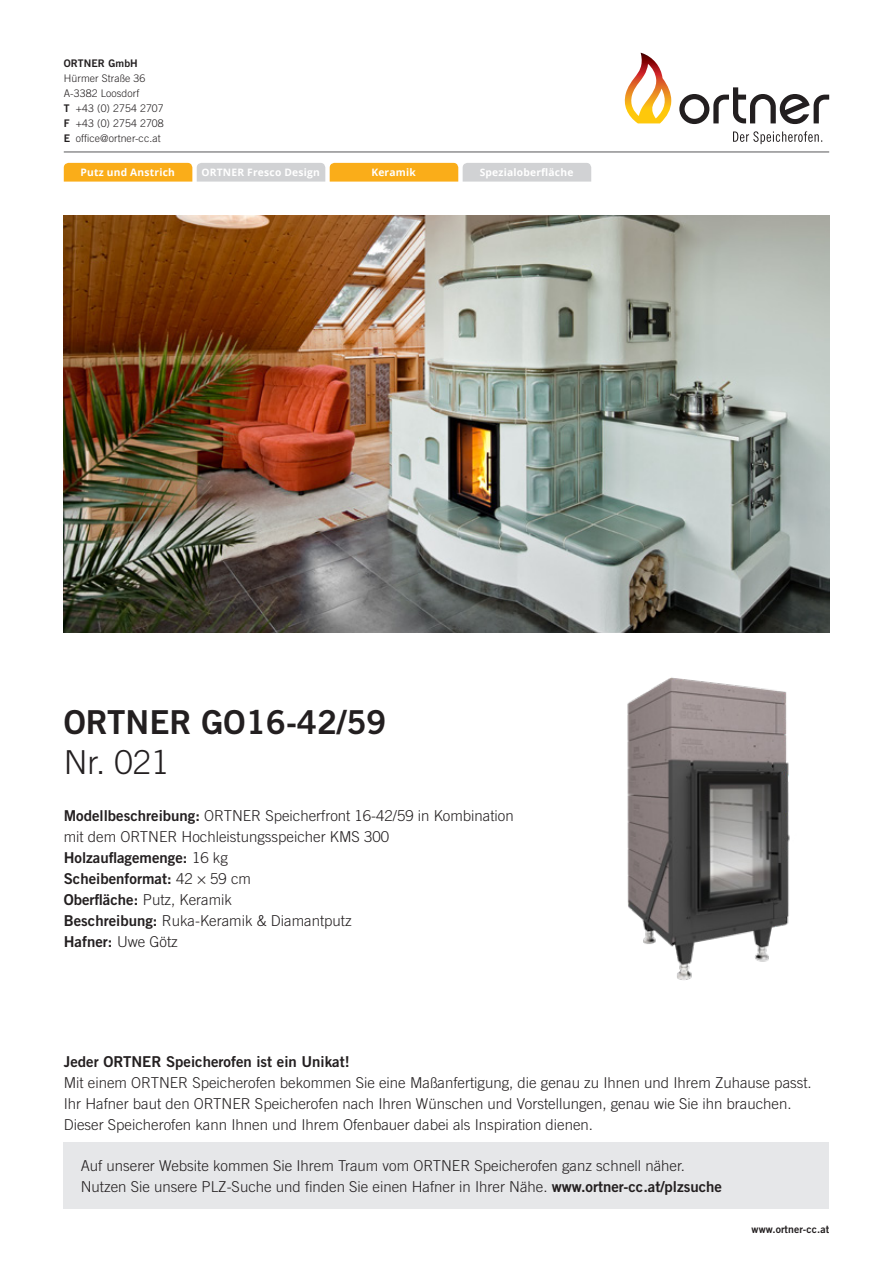
<style>
.page{position:relative;width:893px;height:1263px;background:#fff}
.page>*{position:absolute;margin:0;border:0;box-sizing:border-box;transform-origin:0 0}
.t1{font:33px "Trade Gothic Bold Two";color:#231f20}
.t2{font:300 33px "Trade Gothic";color:#231f20}
.t3{font:300 15px/21px "Trade Gothic";color:#231f20}
.t4{font:15px/21px "Trade Gothic Bold Two";color:#231f20}
.t5{font:300 10.5px/15px "Trade Gothic";letter-spacing:.01em;color:#231f20}
.t6{font:10.5px "Trade Gothic Bold Two";letter-spacing:.01em;color:#231f20}
.t7{font:700 10.2px "Open Sans";letter-spacing:.02em;color:#fff}
.s1{font-family:"Trade Gothic Bold Two";font-weight:400}
.s2{font-family:"Trade Gothic";font-weight:300}
</style>
<div class="page">
<svg style="left:733px;top:131px;width:89px;height:13px"></svg>
<svg style="left:679px;top:87px;width:150px;height:37px"></svg>
<svg style="left:624px;top:53px;width:47px;height:70px"></svg>
<hr style="left:64px;top:152px;width:765px;height:1px;background:#57585a">
<div style="left:64px;top:1143px;width:765px;height:66px;background:#e6e7e9"></div>
<img style="left:64px;top:216px;width:765px;height:417px">
<img style="left:627px;top:677px;width:163px;height:303px">
<svg style="left:64px;top:163px;width:527px;height:19px;background:#e6c27d"></svg>
<p class="t6" style="left:64px;top:57px;width:76px">ORTNER GmbH</p>
<p class="t5" style="left:64px;top:70px;width:101px">Hürmer Straße 36<br>A-3382 Loosdorf<br><span class="s1">T</span> +43 (0) 2754 2707<br><span class="s1">F</span> +43 (0) 2754 2708<br><span class="s1">E</span> office@ortner-cc.at</p>
<p class="t7" style="left:81px;top:165px;width:96px">Putz und Anstrich</p>
<p class="t7" style="left:201px;top:165px;width:120px">ORTNER Fresco Design</p>
<p class="t7" style="left:371px;top:165px;width:46px">Keramik</p>
<p class="t7" style="left:480px;top:165px;width:95px">Spezialoberfläche</p>
<h1 class="t1" style="left:64px;top:701px;width:325px">ORTNER GO16-42/59</h1>
<h1 class="t2" style="left:64px;top:743px;width:107px">Nr. 021</h1>
<p class="t3" style="left:64px;top:804px;width:452px"><span class="s1">Modellbeschreibung:</span> ORTNER Speicherfront 16-42/59 in Kombination mit dem ORTNER Hochleistungsspeicher KMS 300</p>
<p class="t4" style="left:64px;top:846px;width:189px">Holzauflagemenge: <span class="s2">16 kg<br></span>Scheibenformat: <span class="s2">42 × 59 cm</span></p>
<p class="t3" style="left:64px;top:888px;width:289px"><span class="s1">Oberfläche:</span> Putz, Keramik<br><span class="s1">Beschreibung:</span> Ruka-Keramik &amp; Diamantputz</p>
<p class="t4" style="left:64px;top:930px;width:116px">Hafner: <span class="s2">Uwe Götz</span></p>
<p class="t4" style="left:64px;top:1051px;width:287px">Jeder ORTNER Speicherofen ist ein Unikat!</p>
<p class="t3" style="left:64px;top:1072px;width:749px">Mit einem ORTNER Speicherofen bekommen Sie eine Maßanfertigung, die genau zu Ihnen und Ihrem Zuhause passt.<br>Ihr Hafner baut den ORTNER Speicherofen nach Ihren Wünschen und Vorstellungen, genau wie Sie ihn brauchen.<br>Dieser Speicherofen kann Ihnen und Ihrem Ofenbauer dabei als Inspiration dienen.</p>
<p class="t3" style="left:81px;top:1154px;width:643px">Auf unserer Website kommen Sie Ihrem Traum vom ORTNER Speicherofen ganz schnell näher.<br>Nutzen Sie unsere PLZ-Suche und finden Sie einen Hafner in Ihrer Nähe. <span class="s1">www.ortner-cc.at/plzsuche</span></p>
<p class="t6" style="left:752px;top:1223px;width:79px">www.ortner-cc.at</p>
</div>
